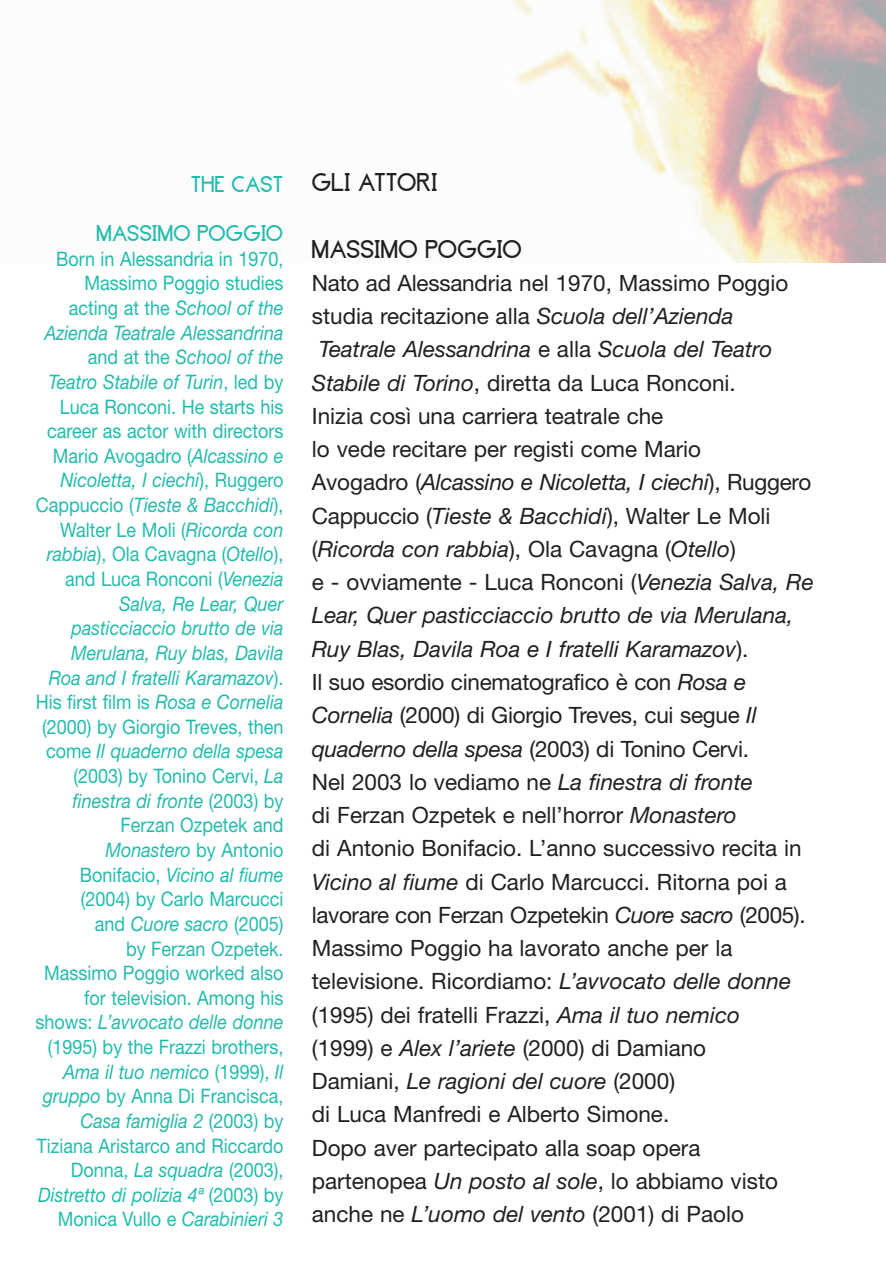
<style>
.page{position:relative;width:886px;height:1276px;background:#fff}
.page>*{position:absolute;margin:0;border:0;box-sizing:border-box;transform-origin:0 0}
.t1{font:22.5px "Helvetica Neue";color:#231f20}
.t2{font:italic 22.5px "Helvetica Neue";color:#231f20}
.t3{font:22.5px "Brassfield";color:#231f20}
.t4{font:20px/24.5px "Helvetica Neue";color:#22bcac;text-align:right;scale:.9 1}
.t5{font:20px "Brassfield";color:#22bcac}
.s1{font-style:italic}
.s2{font-style:normal}
</style>
<div class="page">
<img style="left:512px;top:1px;width:374px;height:262px">
<p class="t5" style="left:191px;top:176px;width:94px">THE CAST</p>
<p class="t5" style="left:96px;top:225px;width:189px">MASSIMO POGGIO</p>
<p class="t4" style="left:36px;top:246px;width:277px">Born in Alessandria in 1970,<br>Massimo Poggio studies acting at the <span class="s1">School of the<br>Azienda Teatrale Alessandrina </span>and at the <span class="s1">School of the<br>Teatro Stabile of Turin</span>, led by<br>Luca Ronconi. He starts his career as actor with directors<br>Mario Avogadro (<span class="s1">Alcassino e<br>Nicoletta, I ciechi</span>), Ruggero<br>Cappuccio (<span class="s1">Tieste &amp; Bacchidi</span>),<br>Walter Le Moli (<span class="s1">Ricorda con rabbia</span>), Ola Cavagna (<span class="s1">Otello</span>), and Luca Ronconi (<span class="s1">Venezia<br>Salva, Re Lear, Quer pasticciaccio brutto de via<br>Merulana, Ruy blas, Davila<br>Roa and I fratelli Karamazov</span>).<br>His first film is <span class="s1">Rosa e Cornelia </span>(2000) by Giorgio Treves, then come <span class="s1">Il quaderno della spesa </span>(2003) by Tonino Cervi, <span class="s1">La finestra di fronte</span> (2003) by<br>Ferzan Ozpetek and<br><span class="s1">Monastero</span> by Antonio<br>Bonifacio, <span class="s1">Vicino al fiume </span>(2004) by Carlo Marcucci<br>and <span class="s1">Cuore sacro</span> (2005)<br>by Ferzan Ozpetek.<br>Massimo Poggio worked also for television. Among his shows: <span class="s1">L’avvocato delle donne </span>(1995) by the Frazzi brothers,<br><span class="s1">Ama il tuo nemico</span> (1999), <span class="s1">Il gruppo</span> by Anna Di Francisca,<br><span class="s1">Casa famiglia 2</span> (2003) by<br>Tiziana Aristarco and Riccardo<br>Donna, <span class="s1">La squadra</span> (2003),<br><span class="s1">Distretto di polizia 4ª</span> (2003) by<br>Monica Vullo e <span class="s1">Carabinieri 3</span></p>
<p class="t3" style="left:312px;top:173px;width:127px">GLI ATTORI</p>
<p class="t3" style="left:312px;top:239px;width:212px">MASSIMO POGGIO</p>
<p class="t1" style="left:312px;top:269px;width:478px">Nato ad Alessandria nel 1970, Massimo Poggio</p>
<p class="t1" style="left:312px;top:303px;width:423px">studia recitazione alla <span class="s1">Scuola dell’Azienda</span></p>
<p class="t2" style="left:319px;top:336px;width:455px">Teatrale Alessandrina <span class="s2">e alla</span> Scuola del Teatro</p>
<p class="t1" style="left:312px;top:369px;width:425px"><span class="s1">Stabile di Torino</span>, diretta da Luca Ronconi.</p>
<p class="t1" style="left:312px;top:402px;width:353px">Inizia così una carriera teatrale che</p>
<p class="t1" style="left:312px;top:436px;width:391px">lo vede recitare per registi come Mario</p>
<p class="t2" style="left:312px;top:469px;width:501px"><span class="s2">Avogadro (</span>Alcassino e Nicoletta, I ciechi<span class="s2">), Ruggero</span></p>
<p class="t1" style="left:312px;top:502px;width:460px">Cappuccio (<span class="s1">Tieste &amp; Bacchidi</span>), Walter Le Moli</p>
<p class="t2" style="left:312px;top:535px;width:426px"><span class="s2">(</span>Ricorda con rabbia<span class="s2">), Ola Cavagna (</span>Otello<span class="s2">)</span></p>
<p class="t1" style="left:312px;top:569px;width:503px">e - ovviamente - Luca Ronconi (<span class="s1">Venezia Salva, Re</span></p>
<p class="t2" style="left:312px;top:602px;width:483px">Lear, Quer pasticciaccio brutto de via Merulana,</p>
<p class="t2" style="left:312px;top:635px;width:438px">Ruy Blas, Davila Roa e I fratelli Karamazov<span class="s2">).</span></p>
<p class="t1" style="left:312px;top:668px;width:436px">Il suo esordio cinematografico è con <span class="s1">Rosa e</span></p>
<p class="t1" style="left:312px;top:702px;width:446px"><span class="s1">Cornelia</span> (2000) di Giorgio Treves, cui segue <span class="s1">Il</span></p>
<p class="t1" style="left:312px;top:735px;width:439px"><span class="s1">quaderno della spesa</span> (2003) di Tonino Cervi.</p>
<p class="t1" style="left:312px;top:768px;width:442px">Nel 2003 lo vediamo ne <span class="s1">La finestra di fronte</span></p>
<p class="t1" style="left:312px;top:801px;width:426px">di Ferzan Ozpetek e nell’horror <span class="s1">Monastero</span></p>
<p class="t1" style="left:312px;top:835px;width:491px">di Antonio Bonifacio. L’anno successivo recita in</p>
<p class="t1" style="left:312px;top:868px;width:477px"><span class="s1">Vicino al fiume</span> di Carlo Marcucci. Ritorna poi a</p>
<p class="t1" style="left:312px;top:901px;width:495px">lavorare con Ferzan Ozpetekin <span class="s1">Cuore sacro</span> (2005).</p>
<p class="t1" style="left:312px;top:934px;width:422px">Massimo Poggio ha lavorato anche per la</p>
<p class="t1" style="left:312px;top:968px;width:481px">televisione. Ricordiamo: <span class="s1">L’avvocato delle donne</span></p>
<p class="t1" style="left:312px;top:1001px;width:430px">(1995) dei fratelli Frazzi, <span class="s1">Ama il tuo nemico</span></p>
<p class="t1" style="left:312px;top:1034px;width:396px">(1999) e <span class="s1">Alex l’ariete</span> (2000) di Damiano</p>
<p class="t2" style="left:312px;top:1067px;width:365px"><span class="s2">Damiani,</span> Le ragioni del cuore <span class="s2">(2000)</span></p>
<p class="t1" style="left:312px;top:1101px;width:359px">di Luca Manfredi e Alberto Simone.</p>
<p class="t1" style="left:312px;top:1134px;width:390px">Dopo aver partecipato alla soap opera</p>
<p class="t1" style="left:312px;top:1167px;width:468px">partenopea <span class="s1">Un posto al sole</span>, lo abbiamo visto</p>
<p class="t1" style="left:312px;top:1200px;width:434px">anche ne <span class="s1">L’uomo del vento</span> (2001) di Paolo</p>
</div>
